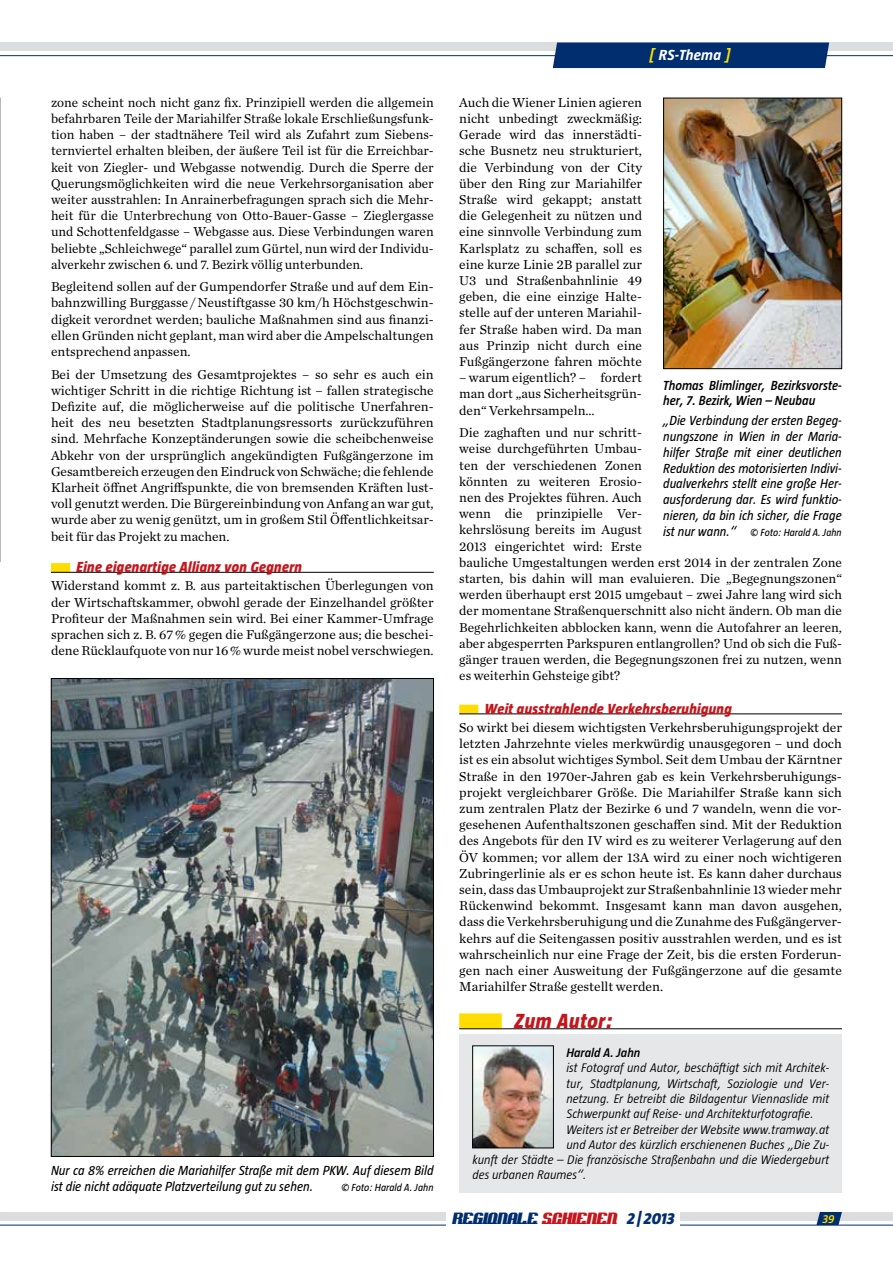
<style>
.page{position:relative;width:893px;height:1263px;background:#fff}
.page>*{position:absolute;margin:0;border:0;box-sizing:border-box;transform-origin:0 0}
.t1{font:italic 800 21px "Taz";letter-spacing:.03em;color:#c4161c}
.t2{font:17.4px "Add Loops Normal";color:#002e6e;scale:.9 1}
.t3{font:italic 800 15px "Taz";letter-spacing:.02em;color:#c4161c}
.t4{font:italic 700 15px "Taz";letter-spacing:.01em;color:#fff;scale:1.05 1}
.t5{font:13.5px/16.2px "Chronicle Text G1";color:#000;text-align:justify}
.t6{font:italic 13.5px/15.8px "Taz";color:#000;text-align:justify}
.t7{font:italic 600 13.5px/15.8px "Taz";color:#000}
.t8{font:italic 300 12.75px "Taz";color:#000;scale:1.04 1}
.t9{font:italic 600 12.75px "Taz";color:#000;scale:1.04 1}
.t10{font:italic 600 12px "Taz";color:#fd0}
.t11{font:italic 10.5px "Taz";color:#000}
.s1{color:#fd0}
.s2{font-size:13.5px}
.s3{color:#c4161c}
.s4{font-family:"Taz";font-weight:800;font-style:italic;font-size:16.5px}
</style>
<div class="page">
<div style="left:0;top:43px;width:893px;height:8px;background:#dcddde"></div>
<hr style="left:0;top:55px;width:893px;height:1px;background:#002e6e">
<div style="left:553px;top:43px;width:276px;height:25px;background:#002e6e"></div>
<div style="left:0;top:1212px;width:893px;height:8px;background:#dcddde"></div>
<hr style="left:0;top:1225px;width:893px;height:1px;background:#002e6e">
<svg style="left:816px;top:1212px;width:26px;height:13px"></svg>
<div style="left:446px;top:1211px;width:234px;height:15px;background:#fff"></div>
<svg style="left:0;top:98px;width:1px;height:421px"></svg>
<div style="left:51px;top:563px;width:19px;height:9px;background:#fd0"></div>
<hr style="left:51px;top:572px;width:383px;height:1px;background:#000">
<div style="left:459px;top:705px;width:19px;height:9px;background:#fd0"></div>
<hr style="left:459px;top:714px;width:383px;height:1px;background:#000">
<div style="left:460px;top:1034px;width:382px;height:158px;background:#e6e7e8"></div>
<div style="left:459px;top:1013px;width:43px;height:15px;background:#fd0"></div>
<hr style="left:459px;top:1028px;width:383px;height:1px;background:#000">
<img style="left:474px;top:1047px;width:78px;height:99px">
<div style="left:472px;top:1045px;width:82px;height:103px;border:1px solid #000"></div>
<img style="left:665px;top:100px;width:175px;height:267px">
<div style="left:663px;top:98px;width:179px;height:271px;border:1px solid #000"></div>
<img style="left:53px;top:680px;width:379px;height:475px">
<p class="t5" style="left:51px;top:93px;width:384px">zone scheint noch nicht ganz fix. Prinzipiell werden die allgemein befahrbaren Teile der Mariahilfer Straße lokale Erschließungsfunk&shy;tion haben – der stadtnähere Teil wird als Zufahrt zum Siebens&shy;ternviertel erhalten bleiben, der äußere Teil ist für die Erreichbar&shy;keit von Ziegler- und Webgasse notwendig. Durch die Sperre der Querungsmöglichkeiten wird die neue Verkehrsorganisation aber weiter ausstrahlen: In Anrainerbefragungen sprach sich die Mehr&shy;heit für die Unterbrechung von Otto-Bauer-Gasse – Zieglergasse und Schottenfeldgasse – Webgasse aus. Diese Verbindungen waren beliebte „Schleichwege“ parallel zum Gürtel, nun wird der Individu&shy;alverkehr zwischen 6. und 7. Bezirk völlig unterbunden.</p>
<p class="t5" style="left:51px;top:278px;width:384px">Begleitend sollen auf der Gumpendorfer Straße und auf dem Ein&shy;bahnzwilling Burggasse / Neustiftgasse 30 km/h Höchstgeschwin&shy;digkeit verordnet werden; bauliche Maßnahmen sind aus finanzi&shy;ellen Gründen nicht geplant, man wird aber die Ampelschaltungen entsprechend anpassen.</p>
<p class="t5" style="left:51px;top:365px;width:384px">Bei der Umsetzung des Gesamtprojektes – so sehr es auch ein wichtiger Schritt in die richtige Richtung ist – fallen strategische Defizite auf, die möglicherweise auf die politische Unerfahren&shy;heit des neu besetzten Stadtplanungsressorts zurückzuführen sind. Mehrfache Konzeptänderungen sowie die scheibchenweise Abkehr von der ursprünglich angekündigten Fußgängerzone im Gesamtbereich erzeugen den Eindruck von Schwäche; die fehlende Klarheit öffnet Angriffspunkte, die von bremsenden Kräften lust&shy;voll genutzt werden. Die Bürgereinbindung von Anfang an war gut, wurde aber zu wenig genützt, um in großem Stil Öffentlichkeitsar&shy;beit für das Projekt zu machen.</p>
<p class="t3" style="left:77px;top:559px;width:227px">Eine eigenartige Allianz von Gegnern</p>
<p class="t5" style="left:51px;top:577px;width:384px">Widerstand kommt z. B. aus parteitaktischen Überlegungen von der Wirtschaftskammer, obwohl gerade der Einzelhandel größter Profiteur der Maßnahmen sein wird. Bei einer Kammer-Umfrage sprachen sich z. B. 67 % gegen die Fußgängerzone aus; die beschei&shy;dene Rücklaufquote von nur 16 % wurde meist nobel verschwiegen.</p>
<p class="t6" style="left:51px;top:1162px;width:384px;line-height:16.2px">Nur ca 8% erreichen die Mariahilfer Straße mit dem PKW. Auf diesem Bild ist die nicht adäquate Platzverteilung gut zu sehen.</p>
<p class="t11" style="left:341px;top:1181px;width:94px">© Foto: Harald A. Jahn</p>
<p class="t4" style="left:650px;top:47px;width:78px"><span class="s1">[</span> RS-Thema <span class="s1">]</span></p>
<p class="t5" style="left:459px;top:93px;width:184px">Auch die Wiener Linien agieren nicht unbedingt zweckmäßig:<br>Gerade wird das innerstädti&shy;sche Busnetz neu strukturiert, die Verbindung von der City über den Ring zur Mariahilfer Straße wird gekappt; anstatt die Gelegenheit zu nützen und eine sinnvolle Verbindung zum Karlsplatz zu schaffen, soll es eine kurze Linie 2B parallel zur U3 und Straßenbahnlinie 49 geben, die eine einzige Halte&shy;stelle auf der unteren Mariahil&shy;fer Straße haben wird. Da man aus Prinzip nicht durch eine Fußgängerzone fahren möchte</p>
<p class="t5" style="left:459px;top:369px;width:184px">– warum eigentlich? – fordert man dort „aus Sicherheitsgrün&shy;den“ Verkehrsampeln…</p>
<p class="t5" style="left:459px;top:424px;width:384px;text-align:left">Die zaghaften und nur schritt-<br>weise durchgeführten Umbau-<br>ten der verschiedenen Zonen<br>könnten zu weiteren Erosio-<br>nen des Projektes führen. Auch<br>wenn die prinzipielle Ver-<br>kehrslösung bereits im August<br>2013 eingerichtet wird: Erste<br>bauliche Umgestaltungen werden erst 2014 in der zentralen Zone starten, bis dahin will man evaluieren. Die „Begegnungszonen“ werden überhaupt erst 2015 umgebaut – zwei Jahre lang wird sich der momentane Straßenquerschnitt also nicht ändern. Ob man die Begehrlichkeiten abblocken kann, wenn die Autofahrer an leeren, aber abgesperrten Parkspuren entlangrollen? Und ob sich die Fuß&shy;gänger trauen werden, die Begegnungszonen frei zu nutzen, wenn es weiterhin Gehsteige gibt?</p>
<p class="t3" style="left:485px;top:700px;width:249px">Weit ausstrahlende Verkehrsberuhigung</p>
<p class="t5" style="left:459px;top:719px;width:384px">So wirkt bei diesem wichtigsten Verkehrsberuhigungsprojekt der letzten Jahrzehnte vieles merkwürdig unausgegoren – und doch ist es ein absolut wichtiges Symbol. Seit dem Umbau der Kärntner Straße in den 1970er-Jahren gab es kein Verkehrsberuhigungs&shy;projekt vergleichbarer Größe. Die Mariahilfer Straße kann sich zum zentralen Platz der Bezirke 6 und 7 wandeln, wenn die vor&shy;gesehenen Aufenthaltszonen geschaffen sind. Mit der Reduktion des Angebots für den IV wird es zu weiterer Verlagerung auf den ÖV kommen; vor allem der 13A wird zu einer noch wichtigeren Zubringerlinie als er es schon heute ist. Es kann daher durchaus sein, dass das Umbauprojekt zur Straßenbahnlinie 13 wieder mehr Rückenwind bekommt. Insgesamt kann man davon ausgehen, dass die Verkehrsberuhigung und die Zunahme des Fußgängerver&shy;kehrs auf die Seitengassen positiv ausstrahlen werden, und es ist wahrscheinlich nur eine Frage der Zeit, bis die ersten Forderun&shy;gen nach einer Ausweitung der Fußgängerzone auf die gesamte Mariahilfer Straße gestellt werden.</p>
<p class="t7" style="left:663px;top:377px;width:180px">Thomas Blimlinger, Bezirksvorste&shy;her, 7. Bezirk, Wien – Neubau</p>
<p class="t6" style="left:663px;top:413px;width:180px">„Die Verbindung der ersten Begeg&shy;nungszone in Wien in der Maria&shy;hilfer Straße mit einer deutlichen Reduktion des motorisierten Indivi&shy;dualverkehrs stellt eine große Her&shy;ausforderung dar. Es wird funktio&shy;nieren, da bin ich sicher, die Frage</p>
<p class="t11" style="left:663px;top:526px;width:180px"><span class="s2">ist nur wann.“</span> © Foto: Harald A. Jahn</p>
<h1 class="t1" style="left:514px;top:1009px;width:99px">Zum Autor:</h1>
<p class="t9" style="left:566px;top:1045px;width:73px">Harald A. Jahn</p>
<p class="t8" style="left:566px;top:1061px;width:254px">ist Fotograf und Autor, beschäftigt sich mit Architek-</p>
<p class="t8" style="left:566px;top:1076px;width:254px">tur, Stadtplanung, Wirtschaft, Soziologie und Ver-</p>
<p class="t8" style="left:566px;top:1091px;width:254px">netzung. Er betreibt die Bildagentur Viennaslide mit</p>
<p class="t8" style="left:566px;top:1107px;width:239px">Schwerpunkt auf Reise- und Architekturfotografie.</p>
<p class="t8" style="left:566px;top:1122px;width:254px">Weiters ist er Betreiber der Website www.tramway.at</p>
<p class="t8" style="left:566px;top:1137px;width:254px">und Autor des kürzlich erschienenen Buches „Die Zu-</p>
<p class="t8" style="left:472px;top:1153px;width:345px">kunft der Städte – Die französische Straßenbahn und die Wiedergeburt</p>
<p class="t8" style="left:472px;top:1168px;width:111px">des urbanen Raumes“.</p>
<p class="t2" style="left:452px;top:1213px;width:249px">REGIONALE <span class="s3">SCHIENEN</span> <span class="s4">2 | 2013</span></p>
<p class="t10" style="left:822px;top:1212px;width:14px">39</p>
</div>
